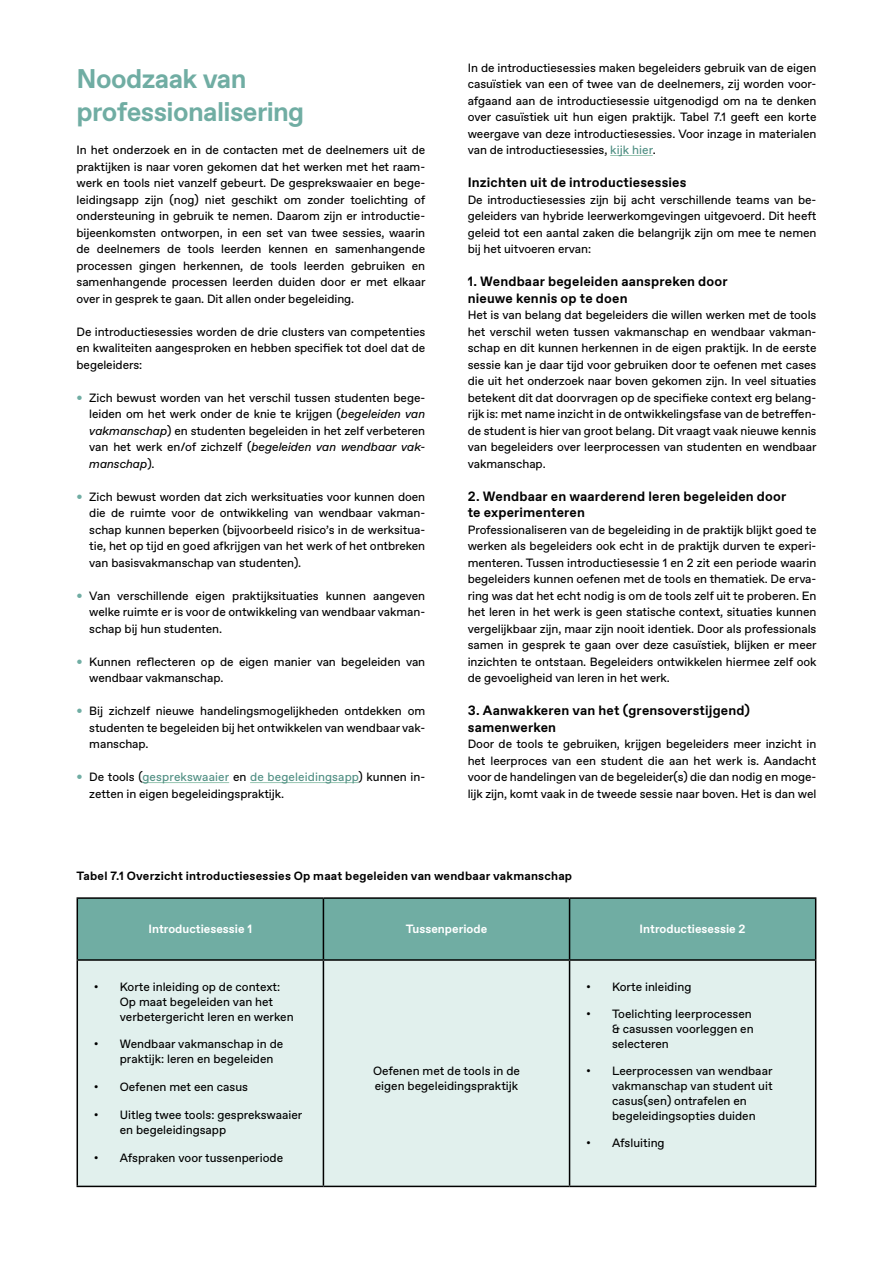
<style>
.page{position:relative;width:893px;height:1263px;background:#fff}
.page>*{position:absolute;margin:0;border:0;box-sizing:border-box;transform-origin:0 0}
.t1{font:700 27px/33px "Favorit Std";letter-spacing:-.025em;color:#70ada3}
.t2{font:700 13.5px/16.5px "Favorit Std";letter-spacing:.01em;color:#000}
.t3{font:12px/16.5px "Favorit Std";letter-spacing:-.005em;color:#000;text-align:justify}
.t4{font:700 12px "Favorit Std";letter-spacing:.015em;color:#000}
.t5{font:700 12px "Favorit Std";color:#fff}
.s1{color:#70ada3}
.s2{font-style:italic}
.s3{color:#508f83}
.s4{font-family:"Arial"}
</style>
<div class="page">
<hr style="left:142px;top:782px;width:87px;height:1px;background:#98c6b2">
<hr style="left:250px;top:782px;width:108px;height:1px;background:#98c6b2">
<hr style="left:610px;top:155px;width:43px;height:1px;background:#98c6b2">
<div style="left:78px;top:899px;width:737px;height:60px;background:#70ada3"></div>
<div style="left:78px;top:961px;width:737px;height:225px;background:#e1f0ed"></div>
<hr style="left:77px;top:897px;width:246px;height:2px;background:#000">
<hr style="left:77px;top:899px;width:1px;height:60px;background:#000">
<hr style="left:323px;top:897px;width:247px;height:2px;background:#000">
<hr style="left:323px;top:899px;width:1px;height:60px;background:#000">
<hr style="left:570px;top:897px;width:246px;height:2px;background:#000">
<hr style="left:569px;top:899px;width:1px;height:60px;background:#000">
<hr style="left:815px;top:899px;width:1px;height:60px;background:#000">
<hr style="left:77px;top:959px;width:246px;height:2px;background:#000">
<hr style="left:77px;top:961px;width:1px;height:225px;background:#000">
<hr style="left:323px;top:959px;width:247px;height:2px;background:#000">
<hr style="left:323px;top:961px;width:1px;height:225px;background:#000">
<hr style="left:570px;top:959px;width:246px;height:2px;background:#000">
<hr style="left:569px;top:961px;width:1px;height:225px;background:#000">
<hr style="left:815px;top:961px;width:1px;height:225px;background:#000">
<hr style="left:77px;top:1186px;width:246px;height:1px;background:#000">
<hr style="left:323px;top:1186px;width:247px;height:1px;background:#000">
<hr style="left:570px;top:1186px;width:246px;height:1px;background:#000">
<h1 class="t1" style="left:77px;top:62px;width:229px">Noodzaak van professionalisering</h1>
<p class="t3" style="left:77px;top:142px;width:350px;text-align:left">In het onderzoek en in de contacten met de deelnemers uit de praktijken is naar voren gekomen dat het werken met het raam&shy;werk en tools niet vanzelf gebeurt. De gesprekswaaier en bege&shy;leidingsapp zijn (nog) niet geschikt om zonder toelichting of ondersteuning in gebruik te nemen. Daarom zijn er introductie&shy;bijeenkomsten ontworpen, in een set van twee sessies, waarin de deelnemers de tools leerden kennen en samenhangende processen gingen herkennen, de tools leerden gebruiken en samenhangende processen leerden duiden door er met elkaar over in gesprek te gaan. Dit allen onder begeleiding.</p>
<p class="t3" style="left:77px;top:323px;width:350px">De introductiesessies worden de drie clusters van competenties en kwaliteiten aangesproken en hebben specifiek tot doel dat de begeleiders:</p>
<p class="t3" style="left:89px;top:389px;width:337px;text-indent:-13px"><span class="s1">•</span> Zich bewust worden van het verschil tussen studenten bege&shy;leiden om het werk onder de knie te krijgen (<span class="s2">begeleiden van vakmanschap</span>) en studenten begeleiden in het zelf verbeteren van het werk en/of zichzelf (<span class="s2">begeleiden van wendbaar vak&shy;manschap</span>).</p>
<p class="t3" style="left:89px;top:488px;width:337px;text-indent:-13px"><span class="s1">•</span> Zich bewust worden dat zich werksituaties voor kunnen doen die de ruimte voor de ontwikkeling van wendbaar vakman&shy;schap kunnen beperken (bijvoorbeeld risico’s in de werksitua&shy;tie, het op tijd en goed afkrijgen van het werk of het ontbreken van basisvakmanschap van studenten).</p>
<p class="t3" style="left:89px;top:587px;width:337px;text-indent:-13px"><span class="s1">•</span> Van verschillende eigen praktijksituaties kunnen aangeven welke ruimte er is voor de ontwikkeling van wendbaar vakman&shy;schap bij hun studenten.</p>
<p class="t3" style="left:89px;top:653px;width:337px;text-indent:-13px"><span class="s1">•</span> Kunnen reflecteren op de eigen manier van begeleiden van wendbaar vakmanschap.</p>
<p class="t3" style="left:89px;top:703px;width:337px;text-indent:-13px"><span class="s1">•</span> Bij zichzelf nieuwe handelingsmogelijkheden ontdekken om studenten te begeleiden bij het ontwikkelen van wendbaar vak&shy;manschap.</p>
<p class="t3" style="left:89px;top:769px;width:335px;text-indent:-13px"><span class="s1">•</span> De tools (<span class="s3">gesprekswaaier</span> en <span class="s3">de begeleidingsapp</span>) kunnen in-- zetten in eigen begeleidingspraktijk.</p>
<p class="t3" style="left:468px;top:59px;width:350px">In de introductiesessies maken begeleiders gebruik van de eigen casuïstiek van een of twee van de deelnemers, zij worden voor&shy;afgaand aan de introductiesessie uitgenodigd om na te denken over casuïstiek uit hun eigen praktijk. Tabel 7.1 geeft een korte weergave van deze introductiesessies. Voor inzage in materialen van de introductiesessies, <span class="s3">kijk hier</span>.</p>
<p class="t2" style="left:468px;top:174px;width:220px">Inzichten uit de introductiesessies</p>
<p class="t3" style="left:468px;top:191px;width:350px">De introductiesessies zijn bij acht verschillende teams van be&shy;geleiders van hybride leerwerkomgevingen uitgevoerd. Dit heeft geleid tot een aantal zaken die belangrijk zijn om mee te nemen bij het uitvoeren ervan:</p>
<p class="t2" style="left:468px;top:273px;width:261px">1. Wendbaar begeleiden aanspreken door nieuwe kennis op te doen</p>
<p class="t3" style="left:468px;top:307px;width:350px">Het is van belang dat begeleiders die willen werken met de tools het verschil weten tussen vakmanschap en wendbaar vakman&shy;schap en dit kunnen herkennen in de eigen praktijk. In de eerste sessie kan je daar tijd voor gebruiken door te oefenen met cases die uit het onderzoek naar boven gekomen zijn. In veel situaties betekent dit dat doorvragen op de specifieke context erg belang&shy;rijk is: met name inzicht in de ontwikkelingsfase van de betreffen&shy;de student is hier van groot belang. Dit vraagt vaak nieuwe kennis van begeleiders over leerprocessen van studenten en wendbaar vakmanschap.</p>
<p class="t2" style="left:468px;top:488px;width:320px">2. Wendbaar en waarderend leren begeleiden door te experimenteren</p>
<p class="t3" style="left:468px;top:521px;width:350px">Professionaliseren van de begeleiding in de praktijk blijkt goed te werken als begeleiders ook echt in de praktijk durven te experi&shy;menteren. Tussen introductiesessie 1 en 2 zit een periode waarin begeleiders kunnen oefenen met de tools en thematiek. De erva&shy;ring was dat het echt nodig is om de tools zelf uit te proberen. En het leren in het werk is geen statische context, situaties kunnen vergelijkbaar zijn, maar zijn nooit identiek. Door als professionals samen in gesprek te gaan over deze casuïstiek, blijken er meer inzichten te ontstaan. Begeleiders ontwikkelen hiermee zelf ook de gevoeligheid van leren in het werk.</p>
<p class="t2" style="left:468px;top:702px;width:284px">3. Aanwakkeren van het (grensoverstijgend) samenwerken</p>
<p class="t3" style="left:468px;top:736px;width:350px">Door de tools te gebruiken, krijgen begeleiders meer inzicht in het leerproces van een student die aan het werk is. Aandacht voor de handelingen van de begeleider(s) die dan nodig en moge&shy;lijk zijn, komt vaak in de tweede sessie naar boven. Het is dan wel</p>
<p class="t4" style="left:77px;top:868px;width:497px">Tabel 7.1 Overzicht introductiesessies Op maat begeleiden van wendbaar vakmanschap</p>
<p class="t5" style="left:148px;top:921px;width:105px">Introductiesessie 1</p>
<p class="t5" style="left:406px;top:921px;width:83px">Tussenperiode</p>
<p class="t5" style="left:640px;top:921px;width:108px">Introductiesessie 2</p>
<p class="t3" style="left:120px;top:979px;width:175px;line-height:15px;text-align:left;text-indent:-26px"><span class="s4">•</span> Korte inleiding op de context:<br>Op maat begeleiden van het verbetergericht leren en werken</p>
<p class="t3" style="left:120px;top:1036px;width:165px;line-height:15px;text-indent:-26px"><span class="s4">•</span> Wendbaar vakmanschap in de praktijk: leren en begeleiden</p>
<p class="t3" style="left:94px;top:1078px;width:155px"><span class="s4">•</span> Oefenen met een casus</p>
<p class="t3" style="left:120px;top:1107px;width:184px;line-height:15px;text-indent:-26px"><span class="s4">•</span> Uitleg twee tools: gesprekswaaier en begeleidingsapp</p>
<p class="t3" style="left:94px;top:1149px;width:190px"><span class="s4">•</span> Afspraken voor tussenperiode</p>
<p class="t3" style="left:373px;top:1063px;width:148px;line-height:15px">Oefenen met de tools in de eigen begeleidingspraktijk</p>
<p class="t3" style="left:587px;top:978px;width:106px"><span class="s4">•</span> Korte inleiding</p>
<p class="t3" style="left:612px;top:1006px;width:143px;line-height:15px;text-align:left;text-indent:-26px"><span class="s4">•</span> Toelichting leerprocessen &amp; casussen voorleggen en selecteren</p>
<p class="t3" style="left:612px;top:1063px;width:162px;line-height:15px;text-align:left;text-indent:-26px"><span class="s4">•</span> Leerprocessen van wendbaar vakmanschap van student uit casus(sen) ontrafelen en begeleidingsopties duiden</p>
<p class="t3" style="left:587px;top:1134px;width:80px"><span class="s4">•</span> Afsluiting</p>
</div>
